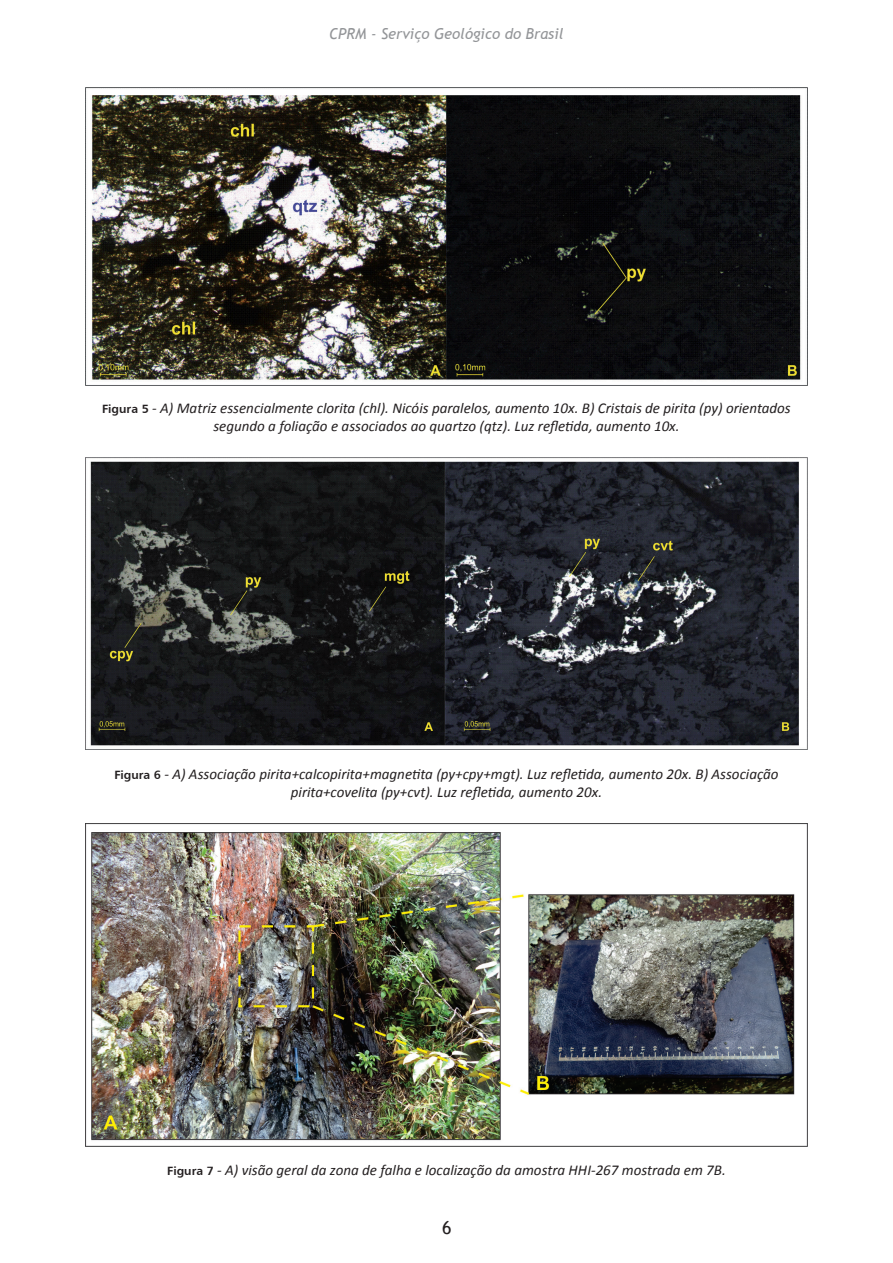
<style>
.page{position:relative;width:893px;height:1263px;background:#fff}
.page>*{position:absolute;margin:0;border:0;box-sizing:border-box;transform-origin:0 0}
.t1{font:18px "Trebuchet MS";color:#231f20}
.t2{font:italic 15px/18px "Calibri";color:#231f20;text-align:center}
.t3{font:italic 15px "Trebuchet MS";color:#939598}
.s1{font-family:"Humanist 777 BT Bold B";font-style:normal;font-size:12px}
</style>
<div class="page">
<img style="left:85px;top:88px;width:723px;height:297px">
<img style="left:85px;top:457px;width:723px;height:292px">
<img style="left:85px;top:823px;width:723px;height:324px">
<p class="t3" style="left:329px;top:24px;width:236px">CPRM - Serviço Geológico do Brasil</p>
<p class="t2" style="left:102px;top:399px;width:690px"><span class="s1">Figura 5</span> - A) Matriz essencialmente clorita (chl). Nicóis paralelos, aumento 10x. B) Cristais de pirita (py) orientados segundo a foliação e associados ao quartzo (qtz). Luz refletida, aumento 10x.</p>
<p class="t2" style="left:114px;top:764px;width:666px"><span class="s1">Figura 6</span> - A) Associação pirita+calcopirita+magnetita (py+cpy+mgt). Luz refletida, aumento 20x. B) Associação pirita+covelita (py+cvt). Luz refletida, aumento 20x.</p>
<p class="t2" style="left:167px;top:1160px;width:560px"><span class="s1">Figura 7</span> - A) visão geral da zona de falha e localização da amostra HHI-267 mostrada em 7B.</p>
<p class="t1" style="left:442px;top:1217px;width:11px">6</p>
</div>
